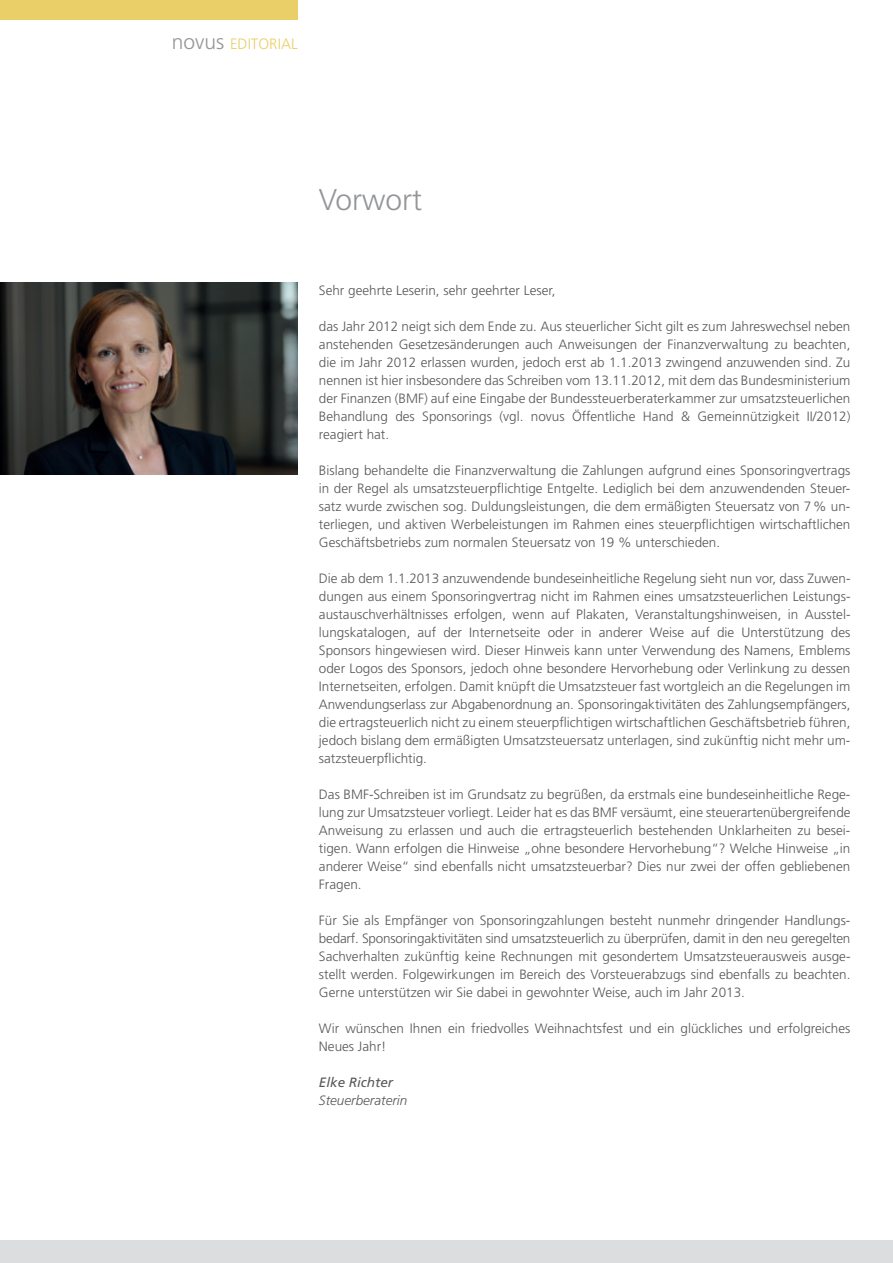
<style>
.page{position:relative;width:893px;height:1263px;background:#fff}
.page>*{position:absolute;margin:0;border:0;box-sizing:border-box;transform-origin:0 0}
.t1{font:300 30px "Frutiger LT Std";color:#939598}
.t2{font:300 15px "Frutiger LT Std";color:#eace67}
.t3{font:300 13.5px/18px "Frutiger LT Std";color:#57585a;text-align:justify}
.t4{font:italic 300 13.5px "Frutiger LT Std";color:#57585a}
.t5{font:italic 13.5px "Frutiger LT Std";color:#57585a}
.s1{font-size:21px;color:#939598}
</style>
<div class="page">
<div style="left:0;top:0;width:298px;height:19px;background:#eace67"></div>
<div style="left:0;top:1241px;width:893px;height:22px;background:#dcdddf"></div>
<img style="left:0;top:282px;width:298px;height:193px">
<p class="t2" style="left:172px;top:36px;width:127px"><span class="s1">novus</span> ED ITORIAL</p>
<h1 class="t1" style="left:319px;top:182px;width:105px">Vorwort</h1>
<p class="t3" style="left:319px;top:281px;width:238px">Sehr geehrte Leserin, sehr geehrter Leser,</p>
<p class="t3" style="left:319px;top:317px;width:533px">das Jahr 2012 neigt sich dem Ende zu. Aus steuerlicher Sicht gilt es zum Jahreswechsel neben anstehenden Gesetzesänderungen auch Anweisungen der Finanzverwaltung zu beachten, die im Jahr 2012 erlassen wurden, jedoch erst ab 1.1.2013 zwingend anzuwenden sind. Zu nennen ist hier insbesondere das Schreiben vom 13.11.2012, mit dem das Bundesministerium der Finanzen (BMF) auf eine Eingabe der Bundessteuerberaterkammer zur umsatzsteuerlichen Behandlung des Sponsorings (vgl. novus Öffentliche Hand &amp; Gemeinnützigkeit II/2012) reagiert hat.</p>
<p class="t3" style="left:319px;top:461px;width:533px">Bislang behandelte die Finanzverwaltung die Zahlungen aufgrund eines Sponsoringvertrags in der Regel als umsatzsteuerpflichtige Entgelte. Lediglich bei dem anzuwendenden Steuer&shy;satz wurde zwischen sog. Duldungsleistungen, die dem ermäßigten Steuersatz von 7% un&shy;terliegen, und aktiven Werbeleistungen im Rahmen eines steuerpflichtigen wirtschaftlichen Geschäftsbetriebs zum normalen Steuersatz von 19 % unterschieden.</p>
<p class="t3" style="left:319px;top:569px;width:533px">Die ab dem 1.1.2013 anzuwendende bundeseinheitliche Regelung sieht nun vor, dass Zuwen&shy;dungen aus einem Sponsoringvertrag nicht im Rahmen eines umsatzsteuerlichen Leistungs&shy;austauschverhältnisses erfolgen, wenn auf Plakaten, Veranstaltungshinweisen, in Ausstel&shy;lungskatalogen, auf der Internetseite oder in anderer Weise auf die Unterstützung des Sponsors hingewiesen wird. Dieser H inweis kann unter Verwendung des Namens, Emblems oder Logos des Sponsors, jedoch ohne besondere Hervorhebung oder Verlinkung zu dessen Internetseiten, erfolgen. Damit knüpft die Umsatzsteuer fast wortgleich an die Regelungen im Anwendungserlass zur Abgabenordnung an. Sponsoringaktivitäten des Zahlungsempfängers, die ertragsteuerlich nicht zu einem steuerpflichtigen wirtschaftlichen Geschäftsbetrieb führen, jedoch bislang dem ermäßigten Umsatzsteuersatz unterlagen, sind zukünftig nicht mehr um&shy;satzsteuerpflichtig.</p>
<p class="t3" style="left:319px;top:785px;width:533px">Das BMF-Schreiben ist im Grundsatz zu begrüßen, da erstmals eine bundeseinheitliche Rege&shy;lung zur Umsatzsteuer vorliegt. Leider hat es das BMF versäumt, eine steuerartenübergreifende Anweisung zu erlassen und auch die ertragsteuerlich bestehenden Unklarheiten zu besei&shy;tigen. Wann erfolgen die H inweise „ohne besondere Hervorhebung“? Welche H inweise „in anderer Weise“ sind ebenfalls nicht umsatzsteuerbar? Dies nur zwei der offen gebliebenen Fragen.</p>
<p class="t3" style="left:319px;top:911px;width:533px">Für Sie als Empfänger von Sponsoringzahlungen besteht nunmehr dringender Handlungs&shy;bedarf. Sponsoringaktivitäten sind umsatzsteuerlich zu überprüfen, damit in den neu geregelten Sachverhalten zukünftig keine Rechnungen mit gesondertem Umsatzsteuerausweis ausge&shy;stellt werden. Folgewirkungen im Bereich des Vorsteuerabzugs sind ebenfalls zu beachten.<br>Gerne unterstützen wir Sie dabei in gewohnter Weise, auch im Jahr 2013.</p>
<p class="t3" style="left:319px;top:1019px;width:533px">Wir wünschen Ihnen ein friedvolles Weihnachtsfest und ein glückliches und erfolgreiches<br>Neues Jahr!</p>
<p class="t5" style="left:319px;top:1074px;width:76px">Elke Richter</p>
<p class="t4" style="left:319px;top:1092px;width:90px">Steuerberaterin</p>
</div>
